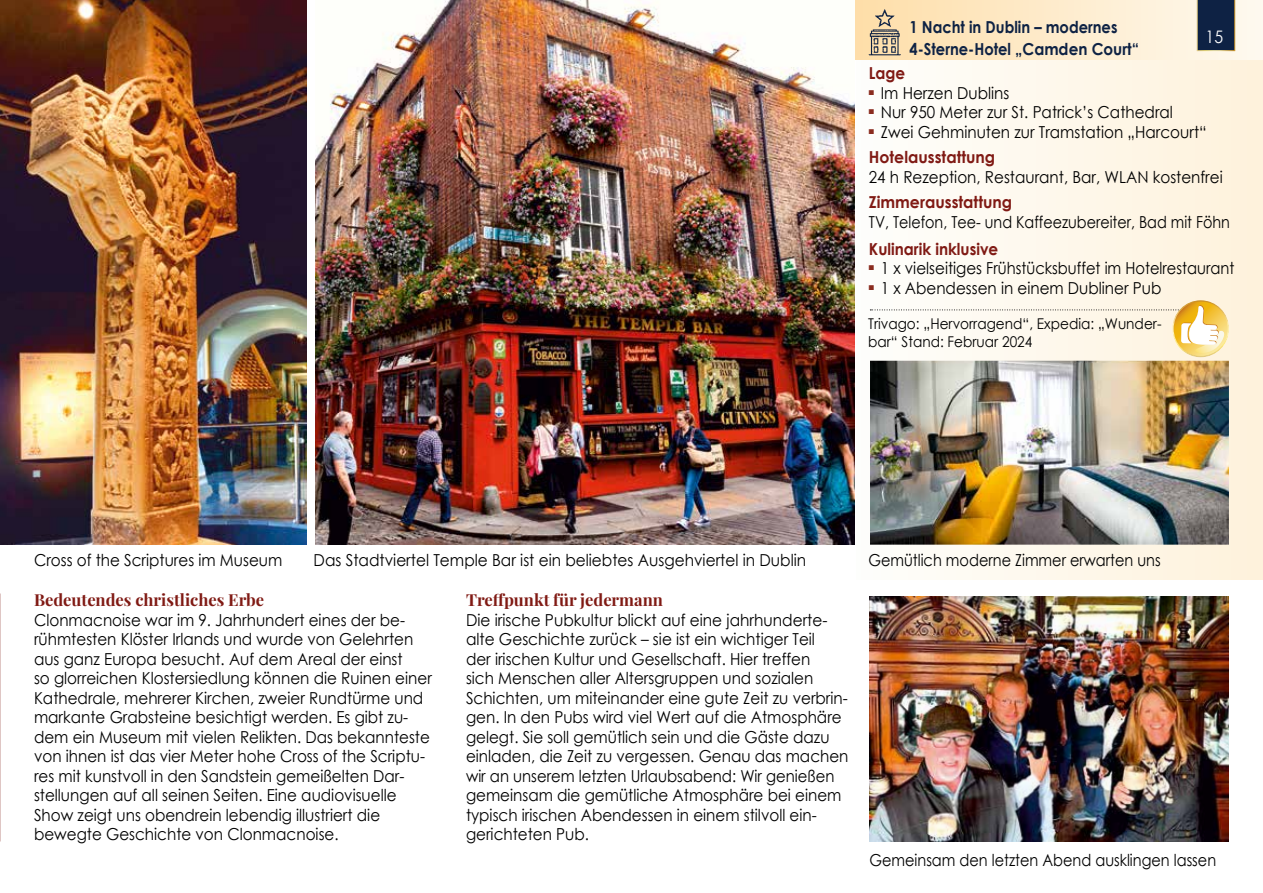
<style>
.page{position:relative;width:1263px;height:893px;background:#fff}
.page>*{position:absolute;margin:0;border:0;box-sizing:border-box;transform-origin:0 0}
.t1{font:17.25px "Century Gothic";color:#fff;scale:.92 1}
.t2{font:16.5px/19.5px "Century Gothic";color:#000;scale:.92 1}
.t3{font:16.5px/19.5px "Century Gothic";color:#000;scale:.93 1}
.t4{font:16.5px "Century Gothic";color:#000;scale:.88 1}
.t5{font:700 16.5px/21.5px "Century Gothic";color:#0e2244;scale:.89 1}
.t6{font:700 16.5px "Playfair Display";color:#801a14}
.t7{font:16.5px "Century Gothic";color:#000;scale:.87 1}
.t8{font:700 16.5px "Century Gothic";color:#801a14;scale:.92 1}
.t9{font:700 16.5px "Century Gothic";color:#801a14;scale:.95 1}
.t10{font:14.85px/18.1px "Century Gothic";color:#000;scale:.92 1}
.s1{font-weight:700;color:#801a14}
</style>
<div class="page">
<div style="left:856px;top:0;width:407px;height:579px;background:linear-gradient(to right,#fdfefb,#fef1db)"></div>
<div style="left:855px;top:0;width:408px;height:59px;background:linear-gradient(to right,#fedea9,#fef9ef)"></div>
<svg style="left:870px;top:301px;width:358px;height:56px"></svg>
<div style="left:1172px;top:300px;width:57px;height:57px;border:1px solid #fff;border-radius:50%"></div>
<img style="left:870px;top:361px;width:359px;height:184px">
<svg style="left:1197px;top:0;width:38px;height:51px;background:#192a45"></svg>
<img style="left:862px;top:5px;width:39px;height:54px">
<img style="left:315px;top:0;width:540px;height:545px">
<img style="left:869px;top:596px;width:360px;height:246px">
<img style="left:0;top:0;width:306px;height:544px">
<p class="t5" style="left:909px;top:16px;width:259px">1 Nacht in Dublin – modernes<br>4-Sterne-Hotel „Camden Court“</p>
<p class="t1" style="left:1205px;top:24px;width:21px">15</p>
<p class="t8" style="left:869px;top:61px;width:41px">Lage</p>
<p class="t2" style="left:869px;top:83px;width:154px"><sup>■</sup> Im Herzen Dublins</p>
<p class="t2" style="left:869px;top:102px;width:332px"><sup>■</sup> Nur 950 Meter zur St. Patrick’s Cathedral</p>
<p class="t2" style="left:869px;top:119px;width:369px;line-height:25.5px"><sup>■</sup> Zwei Gehminuten zur Tramstation „Harcourt“<br><span class="s1">Hotelausstattung</span></p>
<p class="t2" style="left:869px;top:167px;width:386px">24 h Rezeption, Restaurant, Bar, WLAN kostenfrei</p>
<p class="t9" style="left:869px;top:190px;width:152px">Zimmerausstattung</p>
<p class="t7" style="left:869px;top:211px;width:416px">TV, Telefon, Tee- und Kaffeezubereiter, Bad mit Föhn</p>
<p class="t8" style="left:869px;top:236px;width:142px">Kulinarik inklusive</p>
<p class="t2" style="left:869px;top:258px;width:399px"><sup>■</sup> 1 x vielseitiges Frühstücksbuffet im Hotelrestaurant</p>
<p class="t2" style="left:869px;top:278px;width:319px"><sup>■</sup> 1 x Abendessen in einem Dubliner Pub</p>
<p class="t10" style="left:868px;top:314px;width:320px">Trivago: „Hervorragend“, Expedia: „Wunder&shy;bar“ Stand: Februar 2024</p>
<p class="t2" style="left:34px;top:550px;width:271px">Cross of the Scriptures im Museum</p>
<p class="t3" style="left:314px;top:550px;width:531px">Das Stadtviertel Temple Bar ist ein beliebtes Ausgehviertel in Dublin</p>
<p class="t6" style="left:34px;top:587px;width:232px">Bedeutendes christliches Erbe</p>
<p class="t2" style="left:34px;top:610px;width:434px">Clonmacnoise war im 9. Jahrhundert eines der be&shy;rühmtesten Klöster Irlands und wurde von Gelehrten aus ganz Europa besucht. Auf dem Areal der einst<br>so glorreichen Klostersiedlung können die Ruinen einer Kathedrale, mehrerer Kirchen, zweier Rundtürme und markante Grabsteine besichtigt werden. Es gibt zu&shy;dem ein Museum mit vielen Relikten. Das bekannteste von ihnen ist das vier Meter hohe Cross of the Scriptu&shy;res mit kunstvoll in den Sandstein gemeißelten Dar&shy;stellungen auf all seinen Seiten. Eine audiovisuelle Show zeigt uns obendrein lebendig illustriert die bewegte Geschichte von Clonmacnoise.</p>
<p class="t6" style="left:466px;top:587px;width:198px">Treffpunkt für jedermann</p>
<p class="t3" style="left:466px;top:610px;width:413px">Die irische Pubkultur blickt auf eine jahrhunderte&shy;alte Geschichte zurück – sie ist ein wichtiger Teil<br>der irischen Kultur und Gesellschaft. Hier treffen<br>sich Menschen aller Altersgruppen und sozialen Schichten, um miteinander eine gute Zeit zu verbrin&shy;gen. In den Pubs wird viel Wert auf die Atmosphäre gelegt. Sie soll gemütlich sein und die Gäste dazu einladen, die Zeit zu vergessen. Genau das machen wir an unserem letzten Urlaubsabend: Wir genießen gemeinsam die gemütliche Atmosphäre bei einem typisch irischen Abendessen in einem stilvoll ein&shy;gerichteten Pub.</p>
<p class="t4" style="left:868px;top:549px;width:334px">Gemütlich moderne Zimmer erwarten uns</p>
<p class="t4" style="left:869px;top:848px;width:396px">Gemeinsam den letzten Abend ausklingen lassen</p>
</div>
